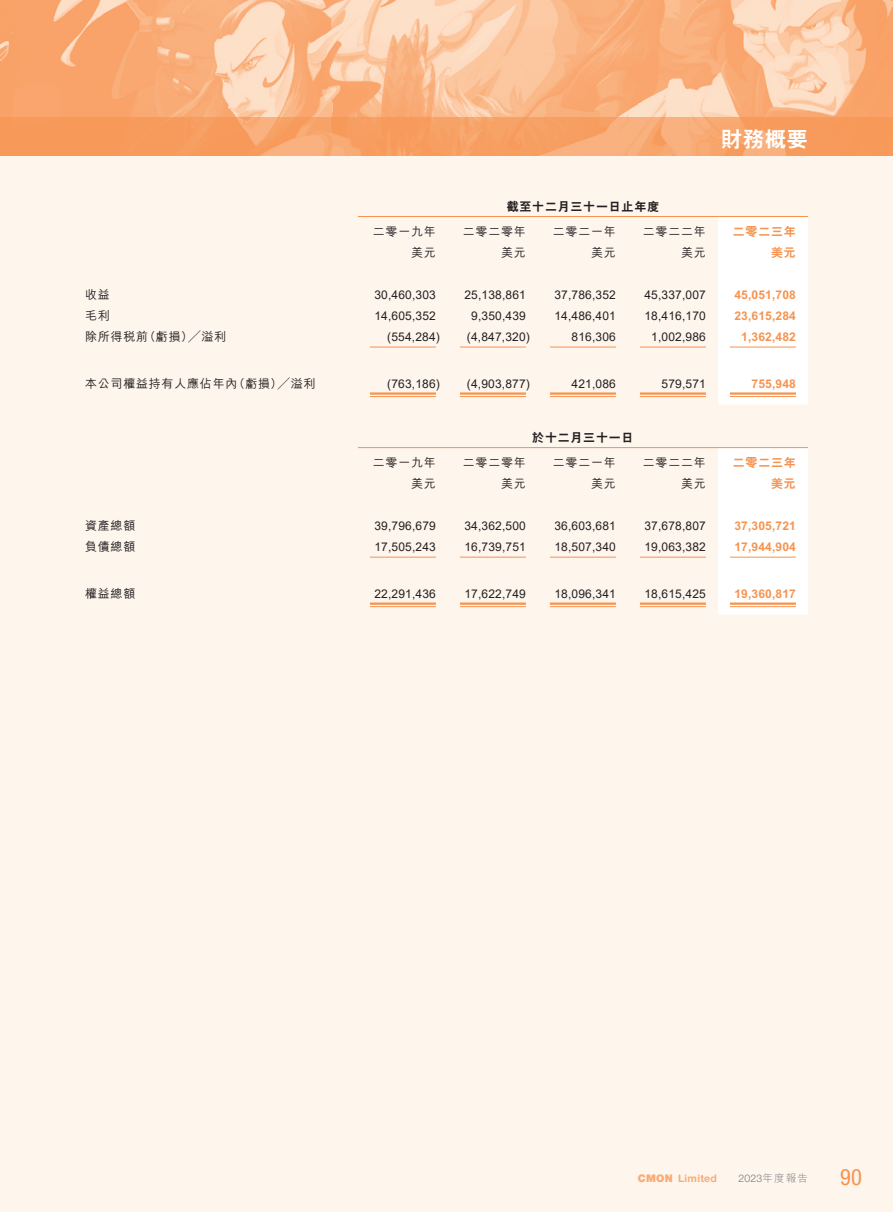
<style>
.page{position:relative;width:893px;height:1212px;background:#fef5ed}
.page>*{position:absolute;margin:0;border:0;box-sizing:border-box;transform-origin:0 0}
.t1{font:condensed 22.5px "Helvetica Neue LT Std";color:#f6934f}
.t2{font:800 21px "C Hei 2 HK";color:#fff}
._01_Body_Text{font:12px "Arial";letter-spacing:.015em;color:#231f20}
._01_Body_Text-2{font:700 12px "Arial";letter-spacing:.015em;color:#f6934f}
._01_Body_Text-3{font:500 12px "M Hei HK";letter-spacing:.065em;color:#231f20}
._15_Table_Stub{font:500 12px "M Hei HK";letter-spacing:.065em;color:#231f20}
._01_Body_Text-4{font:800 12px "C Hei 2 HK";letter-spacing:.065em;color:#231f20}
._01_Body_Text-5{font:800 12px "C Hei 2 HK";letter-spacing:.065em;color:#f6934f}
.t3{font:300 10.5px "Helvetica Neue LT Std";color:#76787b}
.t4{font:700 10.5px "Helvetica Neue LT Std";letter-spacing:.025em;color:#f9ab75}
.t5{font:900 10.5px "Helvetica Neue LT Std";color:#f9ab75}
.s1{font-family:"M Hei HK"}
</style>
<div class="page">
<img style="left:0;top:0;width:893px;height:117px">
<svg style="left:0;top:117px;width:893px;height:38px;background:#f7a064"></svg>
<div style="left:718px;top:217px;width:90px;height:187px;background:#fff"></div>
<hr style="left:358px;top:216px;width:360px;height:1px;background:#f6934f">
<hr style="left:718px;top:216px;width:90px;height:1px;background:#f6934f">
<hr style="left:370px;top:347px;width:66px;height:1px;background:#f6934f">
<hr style="left:460px;top:347px;width:66px;height:1px;background:#f6934f">
<hr style="left:550px;top:347px;width:66px;height:1px;background:#f6934f">
<hr style="left:640px;top:347px;width:66px;height:1px;background:#f6934f">
<hr style="left:730px;top:347px;width:66px;height:1px;background:#f6934f">
<hr style="left:370px;top:392px;width:66px;height:3px;background:#f6934f">
<hr style="left:370px;top:396px;width:66px;height:1px;background:#f6934f">
<hr style="left:460px;top:392px;width:66px;height:3px;background:#f6934f">
<hr style="left:460px;top:396px;width:66px;height:1px;background:#f6934f">
<hr style="left:550px;top:392px;width:66px;height:3px;background:#f6934f">
<hr style="left:550px;top:396px;width:66px;height:1px;background:#f6934f">
<hr style="left:640px;top:392px;width:66px;height:3px;background:#f6934f">
<hr style="left:640px;top:396px;width:66px;height:1px;background:#f6934f">
<hr style="left:730px;top:392px;width:66px;height:3px;background:#f6934f">
<hr style="left:730px;top:396px;width:66px;height:1px;background:#f6934f">
<div style="left:718px;top:449px;width:90px;height:165px;background:#fff"></div>
<hr style="left:358px;top:447px;width:360px;height:1px;background:#f6934f">
<hr style="left:718px;top:447px;width:90px;height:1px;background:#f6934f">
<hr style="left:370px;top:557px;width:66px;height:1px;background:#f6934f">
<hr style="left:460px;top:557px;width:66px;height:1px;background:#f6934f">
<hr style="left:550px;top:557px;width:66px;height:1px;background:#f6934f">
<hr style="left:640px;top:557px;width:66px;height:1px;background:#f6934f">
<hr style="left:730px;top:557px;width:66px;height:1px;background:#f6934f">
<hr style="left:370px;top:602px;width:66px;height:3px;background:#f6934f">
<hr style="left:370px;top:606px;width:66px;height:1px;background:#f6934f">
<hr style="left:460px;top:602px;width:66px;height:3px;background:#f6934f">
<hr style="left:460px;top:606px;width:66px;height:1px;background:#f6934f">
<hr style="left:550px;top:602px;width:66px;height:3px;background:#f6934f">
<hr style="left:550px;top:606px;width:66px;height:1px;background:#f6934f">
<hr style="left:640px;top:602px;width:66px;height:3px;background:#f6934f">
<hr style="left:640px;top:606px;width:66px;height:1px;background:#f6934f">
<hr style="left:730px;top:602px;width:66px;height:3px;background:#f6934f">
<hr style="left:730px;top:606px;width:66px;height:1px;background:#f6934f">
<h2 class="t2" style="left:721px;top:125px;width:88px">財務概要</h2>
<p class="_01_Body_Text-4" style="left:507px;top:198px;width:154px">截至十二月三十一日止年度</p>
<p class="_01_Body_Text-3" style="left:373px;top:223px;width:65px">二零一九年</p>
<p class="_01_Body_Text-3" style="left:463px;top:223px;width:65px">二零二零年</p>
<p class="_01_Body_Text-3" style="left:553px;top:223px;width:65px">二零二一年</p>
<p class="_01_Body_Text-3" style="left:643px;top:223px;width:65px">二零二二年</p>
<p class="_01_Body_Text-5" style="left:733px;top:224px;width:65px">二零二三年</p>
<p class="_01_Body_Text-3" style="left:411px;top:244px;width:26px">美元</p>
<p class="_01_Body_Text-3" style="left:501px;top:244px;width:26px">美元</p>
<p class="_01_Body_Text-3" style="left:591px;top:244px;width:26px">美元</p>
<p class="_01_Body_Text-3" style="left:681px;top:244px;width:26px">美元</p>
<p class="_01_Body_Text-5" style="left:771px;top:245px;width:26px">美元</p>
<p class="_15_Table_Stub" style="left:85px;top:286px;width:26px">收益</p>
<p class="_01_Body_Text" style="left:374px;top:287px;width:63px">30,460,303</p>
<p class="_01_Body_Text" style="left:464px;top:287px;width:63px">25,138,861</p>
<p class="_01_Body_Text" style="left:554px;top:287px;width:63px">37,786,352</p>
<p class="_01_Body_Text" style="left:644px;top:287px;width:63px">45,337,007</p>
<p class="_01_Body_Text-2" style="left:734px;top:288px;width:63px">45,051,708</p>
<p class="_15_Table_Stub" style="left:85px;top:307px;width:26px">毛利</p>
<p class="_01_Body_Text" style="left:374px;top:308px;width:63px">14,605,352</p>
<p class="_01_Body_Text" style="left:471px;top:308px;width:56px">9,350,439</p>
<p class="_01_Body_Text" style="left:554px;top:308px;width:63px">14,486,401</p>
<p class="_01_Body_Text" style="left:644px;top:308px;width:63px">18,416,170</p>
<p class="_01_Body_Text-2" style="left:734px;top:309px;width:63px">23,615,284</p>
<p class="_15_Table_Stub" style="left:144px;top:328px;width:84px">（虧損）╱溢利</p>
<p class="_15_Table_Stub" style="left:85px;top:328px;width:65px">除所得稅前</p>
<p class="_01_Body_Text" style="left:387px;top:329px;width:54px">)554,284(</p>
<p class="_01_Body_Text" style="left:467px;top:329px;width:65px">)4,847,320(</p>
<p class="_01_Body_Text" style="left:571px;top:329px;width:46px">816,306</p>
<p class="_01_Body_Text" style="left:651px;top:329px;width:56px">1,002,986</p>
<p class="_01_Body_Text-2" style="left:741px;top:330px;width:56px">1,362,482</p>
<p class="_15_Table_Stub" style="left:233px;top:375px;width:84px">（虧損）╱溢利</p>
<p class="_15_Table_Stub" style="left:85px;top:375px;width:154px">本公司權益持有人應佔年內</p>
<p class="_01_Body_Text" style="left:387px;top:375px;width:54px">)763,186(</p>
<p class="_01_Body_Text" style="left:467px;top:375px;width:65px">)4,903,877(</p>
<p class="_01_Body_Text" style="left:571px;top:375px;width:46px">421,086</p>
<p class="_01_Body_Text" style="left:661px;top:375px;width:46px">579,571</p>
<p class="_01_Body_Text-2" style="left:752px;top:377px;width:46px">755,948</p>
<p class="_01_Body_Text-4" style="left:532px;top:429px;width:103px">於十二月三十一日</p>
<p class="_01_Body_Text-3" style="left:373px;top:454px;width:65px">二零一九年</p>
<p class="_01_Body_Text-3" style="left:463px;top:454px;width:65px">二零二零年</p>
<p class="_01_Body_Text-3" style="left:553px;top:454px;width:65px">二零二一年</p>
<p class="_01_Body_Text-3" style="left:643px;top:454px;width:65px">二零二二年</p>
<p class="_01_Body_Text-5" style="left:733px;top:455px;width:65px">二零二三年</p>
<p class="_01_Body_Text-3" style="left:411px;top:475px;width:26px">美元</p>
<p class="_01_Body_Text-3" style="left:501px;top:475px;width:26px">美元</p>
<p class="_01_Body_Text-3" style="left:591px;top:475px;width:26px">美元</p>
<p class="_01_Body_Text-3" style="left:681px;top:475px;width:26px">美元</p>
<p class="_01_Body_Text-5" style="left:771px;top:476px;width:26px">美元</p>
<p class="_15_Table_Stub" style="left:85px;top:517px;width:52px">資產總額</p>
<p class="_01_Body_Text" style="left:374px;top:518px;width:63px">39,796,679</p>
<p class="_01_Body_Text" style="left:464px;top:518px;width:63px">34,362,500</p>
<p class="_01_Body_Text" style="left:554px;top:518px;width:63px">36,603,681</p>
<p class="_01_Body_Text" style="left:644px;top:518px;width:63px">37,678,807</p>
<p class="_01_Body_Text-2" style="left:734px;top:519px;width:63px">37,305,721</p>
<p class="_15_Table_Stub" style="left:85px;top:538px;width:52px">負債總額</p>
<p class="_01_Body_Text" style="left:374px;top:539px;width:63px">17,505,243</p>
<p class="_01_Body_Text" style="left:464px;top:539px;width:63px">16,739,751</p>
<p class="_01_Body_Text" style="left:554px;top:539px;width:63px">18,507,340</p>
<p class="_01_Body_Text" style="left:644px;top:539px;width:63px">19,063,382</p>
<p class="_01_Body_Text-2" style="left:734px;top:540px;width:63px">17,944,904</p>
<p class="_15_Table_Stub" style="left:85px;top:585px;width:52px">權益總額</p>
<p class="_01_Body_Text" style="left:374px;top:585px;width:63px">22,291,436</p>
<p class="_01_Body_Text" style="left:464px;top:585px;width:63px">17,622,749</p>
<p class="_01_Body_Text" style="left:554px;top:585px;width:63px">18,096,341</p>
<p class="_01_Body_Text" style="left:644px;top:585px;width:63px">18,615,425</p>
<p class="_01_Body_Text-2" style="left:734px;top:587px;width:63px">19,360,817</p>
<p class="t5" style="left:638px;top:1172px;width:37px">CMON</p>
<p class="t4" style="left:678px;top:1172px;width:40px">Limited</p>
<p class="t3" style="left:738px;top:1172px;width:71px">2023<span class="s1">年度報告</span></p>
<h1 class="t1" style="left:840px;top:1164px;width:23px">90</h1>
</div>
